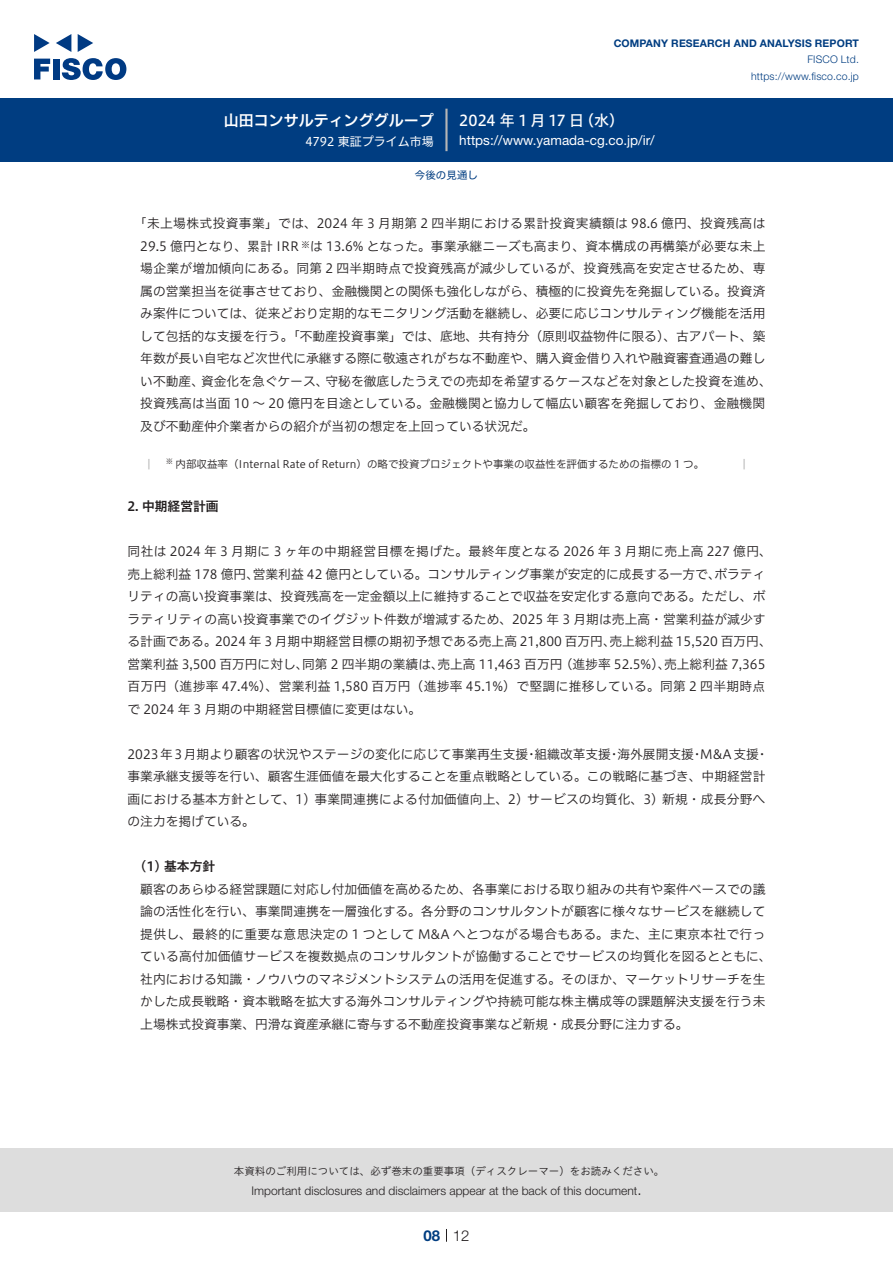
<style>
.page{position:relative;width:893px;height:1263px;background:#fff}
.page>*{position:absolute;margin:0;border:0;box-sizing:border-box;transform-origin:0 0}
.t1{font:15px "Hiragino UD Sans F Std N W6";color:#fff}
.t2{font:15px "Hiragino UD Sans F Std N W5";color:#fff}
.t3{font:300 15px "Helvetica Neue LT Std";color:#231f20}
.t4{font:700 15px "Helvetica Neue LT Std";color:#003d81}
.t5{font:13.5px "Helvetica Neue LT Std";color:#fff}
.本文3mm{font:12.75px/22.5px "Hiragino UD Sans F Std N W3";color:#231f20}
.本文{font:12.75px/22.5px "Hiragino UD Sans F Std N W3";color:#231f20}
.本文-2{font:12.75px/22.5px "Hiragino UD Sans F Std N W3";letter-spacing:.03em;color:#231f20}
.本文3mm-2{font:12.75px "Hiragino UD Sans F Std N W3";letter-spacing:.02em;color:#231f20}
.小タイトル{font:12.75px "Hiragino UD Sans F Std N W6";color:#231f20}
.小タイトル3mm{font:12.75px "Hiragino UD Sans F Std N W6";color:#231f20}
.t6{font:300 12px "Helvetica Neue LT Std";color:#231f20}
.t7{font:12px "Hiragino UD Sans F Std N W4";color:#fff}
.t8{font:10.5px "Hiragino UD Sans F Std N W3";color:#231f20}
.t9{font:10.5px "Hiragino UD Sans Std W3";color:#231f20}
.t10{font:700 10.5px "Helvetica Neue LT Std";letter-spacing:.015em;color:#003d81}
.t11{font:300 10.5px/16.5px "Helvetica Neue LT Std";letter-spacing:.015em;color:#003d81;text-align:right}
.ヘッダー{font:10.5px "Hiragino UD Sans F Std N W4";color:#003d81}
.本文3mm-3{font:8.85px "Hiragino UD Sans F Std N W3";color:#231f20}
.t12{font:7.35px "Hiragino UD Sans F Std N W3";color:#231f20}
</style>
<div class="page">
<div style="left:0;top:1148px;width:893px;height:64px;background:#ddd"></div>
<svg style="left:34px;top:59px;width:16px;height:20px"></svg>
<div style="left:53px;top:59px;width:6px;height:20px;background:#003a83"></div>
<svg style="left:62px;top:58px;width:64px;height:22px"></svg>
<svg style="left:34px;top:34px;width:16px;height:18px"></svg>
<svg style="left:78px;top:34px;width:15px;height:18px"></svg>
<svg style="left:56px;top:34px;width:15px;height:18px"></svg>
<div style="left:0;top:98px;width:893px;height:64px;background:#003d81"></div>
<hr style="left:445px;top:109px;width:3px;height:42px;background:#b5b5b6">
<svg style="left:446px;top:1229px;width:1px;height:13px"></svg>
<svg style="left:148px;top:459px;width:2px;height:10px"></svg>
<svg style="left:743px;top:459px;width:2px;height:10px"></svg>
<p class="t1" style="left:224px;top:109px;width:212px">山田コンサルティンググループ</p>
<p class="t7" style="left:305px;top:132px;width:130px">4792 東証プライム市場</p>
<p class="t10" style="left:614px;top:37px;width:247px">COMPANY RESEARCH AND ANALYSIS REPORT</p>
<p class="t11" style="left:751px;top:51px;width:109px">FISCO Ltd. https://www.fisco.co j p.</p>
<p class="t2" style="left:459px;top:109px;width:126px">2024 年 1 月 17 日</p>
<p class="t2" style="left:579px;top:109px;width:46px">（水(</p>
<p class="t5" style="left:459px;top:132px;width:197px">https://www.yamada- c g . c o j p. /i r/</p>
<p class="ヘッダー" style="left:415px;top:167px;width:64px">今後の見通し</p>
<p class="本文3mm" style="left:134px;top:211px;width:633px;text-align:right">「未上場株式投資事業」では、2024 年 3 月期第 2 四半期における累計投資実績額は 98.6 億円、投資残高はは 13.6% となった。事業承継ニーズも高まり、資本構成の再構築が必要な未上</p>
<p class="本文3mm" style="left:140px;top:234px;width:160px">29.5 億円となり、累計 IRR</p>
<p class="本文3mm-2" style="left:140px;top:259px;width:627px">場企業が増加傾向にある。同第 2 四半期時点で投資残高が減少しているが、投資残高を安定させるため、専</p>
<p class="本文3mm" style="left:140px;top:279px;width:627px">属の営業担当を従事させており、金融機関との関係も強化しながら、積極的に投資先を発掘している。投資済</p>
<p class="本文3mm" style="left:140px;top:301px;width:627px">み案件については、従来どおり定期的なモニタリング活動を継続し、必要に応じコンサルティング機能を活用</p>
<p class="本文3mm" style="left:140px;top:324px;width:627px">して包括的な支援を行う。「不動産投資事業」では、底地、共有持分（原則収益物件に限る）、古アパート、築</p>
<p class="本文3mm" style="left:140px;top:346px;width:627px">年数が長い自宅など次世代に承継する際に敬遠されがちな不動産や、購入資金借り入れや融資審査通過の難し</p>
<p class="本文3mm" style="left:325px;top:369px;width:448px">守秘を徹底したうえでの売却を希望するケースなどを対象とした投資を進め、</p>
<p class="本文3mm-3" style="left:301px;top:238px;width:10px">※</p>
<p class="本文3mm" style="left:201px;top:369px;width:129px">資金化を急ぐケース、</p>
<p class="本文3mm" style="left:140px;top:369px;width:626px">い不動産、<br>投資残高は当面 10 ～ 20 億円を目途としている。金融機関と協力して幅広い顧客を発掘しており、金融機関及び不動産仲介業者からの紹介が当初の想定を上回っている状況だ。</p>
<p class="t8" style="left:176px;top:456px;width:530px">内部収益率（Internal Rate of Return）の略で投資プロジェクトや事業の収益性を評価するための指標の 1 つ。</p>
<p class="t12" style="left:166px;top:456px;width:9px">※</p>
<p class="小タイトル" style="left:128px;top:497px;width:93px">2. 中期経営計画</p>
<p class="本文-2" style="left:714px;top:540px;width:59px;text-indent:-587px">同社は 2024 年 3 月期に 3 ヶ年の中期経営目標を掲げた。最終年度となる 2026 年 3 月期に売上高 227 億円、ボラティ</p>
<p class="本文" style="left:253px;top:562px;width:469px">営業利益 42 億円としている。コンサルティング事業が安定的に成長する一方で、</p>
<p class="本文" style="left:128px;top:562px;width:133px">売上総利益 178 億円、</p>
<p class="本文" style="left:128px;top:585px;width:639px">リティの高い投資事業は、投資残高を一定金額以上に維持することで収益を安定化する意向である。ただし、ボ</p>
<p class="本文" style="left:128px;top:607px;width:639px">ラティリティの高い投資事業でのイグジット件数が増減するため、2025 年 3 月期は売上高・営業利益が減少す</p>
<p class="本文" style="left:609px;top:630px;width:164px">売上総利益 15,520 百万円、</p>
<p class="本文" style="left:128px;top:630px;width:490px">る計画である。2024 年 3 月期中期経営目標の期初予想である売上高 21,800 百万円、</p>
<p class="本文" style="left:128px;top:652px;width:639px">営業利益 3,500 百万円に対し、<br>百万円（進捗率 47.4%）、営業利益 1,580 百万円（進捗率 45.1%）で堅調に推移している。同第 2 四半期時点で 2024 年 3 月期の中期経営目標値に変更はない。</p>
<p class="本文" style="left:756px;top:742px;width:14px">・</p>
<p class="本文" style="left:664px;top:652px;width:103px">売上総利益 7,365</p>
<p class="本文" style="left:560px;top:652px;width:112px">（進捗率 52.5%）、</p>
<p class="本文" style="left:302px;top:652px;width:143px">同第 2 四半期の業績は、</p>
<p class="本文" style="left:437px;top:652px;width:127px">売上高 11,463 百万円</p>
<p class="本文" style="left:128px;top:742px;width:639px">2023年3月期より顧客の状況やステージの変化に応じて事業再生支援<br>事業承継支援等を行い、顧客生涯価値を最大化することを重点戦略としている。この戦略に基づき、中期経営計画における基本方針として、1) 事業間連携による付加価値向上、2) サービスの均質化、3) 新規・成長分野への注力を掲げている。</p>
<p class="小タイトル3mm" style="left:140px;top:857px;width:76px">1( ) 基本方針</p>
<p class="本文3mm" style="left:140px;top:877px;width:633px">顧客のあらゆる経営課題に対応し付加価値を高めるため、各事業における取り組みの共有や案件ベースでの議論の活性化を行い、事業間連携を一層強化する。各分野のコンサルタントが顧客に様々なサービスを継続して提供し、最終的に重要な意思決定の 1 つとして M&amp;A へとつながる場合もある。また、主に東京本社で行っている高付加価値サービスを複数拠点のコンサルタントが協働することでサービスの均質化を図るとともに、社内における知識・ノウハウのマネジメントシステムの活用を促進する。そのほか、マーケットリサーチを生かした成長戦略・資本戦略を拡大する海外コンサルティングや持続可能な株主構成等の課題解決支援を行う未上場株式投資事業、円滑な資産承継に寄与する不動産投資事業など新規・成長分野に注力する。</p>
<p class="本文" style="left:535px;top:742px;width:78px">組織改革支援</p>
<p class="本文" style="left:617px;top:742px;width:78px">海外展開支援</p>
<p class="本文" style="left:700px;top:742px;width:60px">M&amp;A支援</p>
<p class="本文" style="left:525px;top:742px;width:14px">・</p>
<p class="本文" style="left:608px;top:742px;width:14px">・</p>
<p class="本文" style="left:691px;top:742px;width:14px">・</p>
<p class="t9" style="left:234px;top:1163px;width:432px">本資料のご利用については、必ず巻末の重要事項（ディスクレーマー）をお読みください。</p>
<p class="t3" style="left:637px;top:1180px;width:6px">.</p>
<p class="t6" style="left:251px;top:1183px;width:387px">Important disclosures and disclaimers appear at the back of this document</p>
<p class="t4" style="left:423px;top:1226px;width:18px">08</p>
<p class="t3" style="left:453px;top:1226px;width:18px">12</p>
</div>
